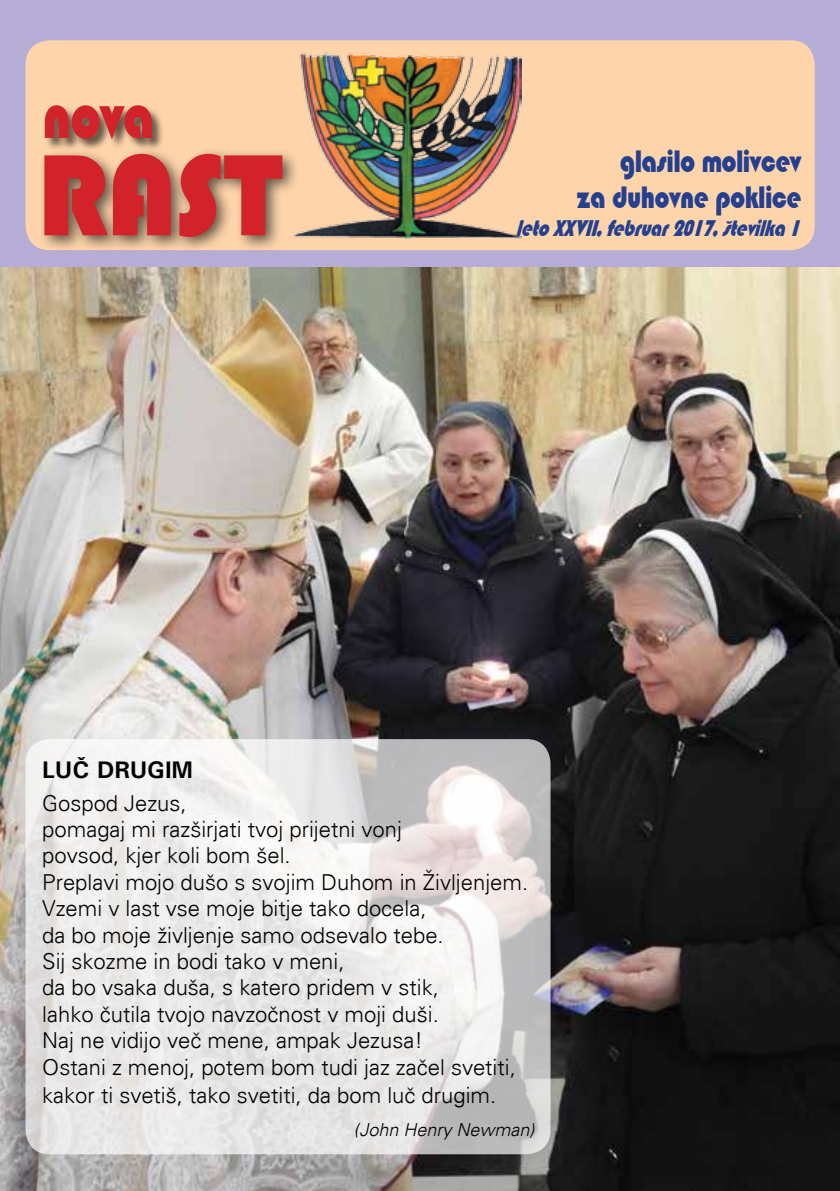
<style>
.page{position:relative;width:840px;height:1191px;background:#fff}
.page>*{position:absolute;margin:0;border:0;box-sizing:border-box;transform-origin:0 0}
.t1{font:900 112px "Blippo BT";color:#d2232a}
.t2{font:900 62.4px "Blippo BT";color:#d2232a;scale:.83 1}
.t3{font:900 30px/36px "Blippo BT";color:#25408f;text-align:right;scale:.85 1}
.t4{font:700 24px "Univers";color:#000}
.t5{font:300 22px/26.4px "Univers";color:#000}
.t6{font:italic 900 22px "Blippo BT";color:#25408f;scale:.83 1}
.t7{font:italic 300 18px "Univers";color:#000}
</style>
<div class="page">
<div style="left:0;top:0;width:839px;height:282px;background:#b5add5"></div>
<img style="left:0;top:268px;width:839px;height:923px">
<div style="left:26px;top:40px;width:788px;height:210px;background:#fed5ab;border-radius:24px"></div>
<img style="left:299px;top:52px;width:222px;height:187px">
<div style="left:44px;top:105px;width:120px;height:46px;background:#000;opacity:.6"></div>
<div style="left:38px;top:147px;width:262px;height:107px;background:#000;opacity:.6"></div>
<svg style="left:26px;top:739px;width:524px;height:415px;fill:#eae9e8"></svg>
<h2 class="t2" style="left:43px;top:78px;width:136px">nova</h2>
<h1 class="t1" style="left:39px;top:127px;width:248px">RAST</h1>
<h3 class="t3" style="left:576px;top:144px;width:265px">glasilo molivcev<br>za duhovne poklice</h3>
<p class="t6" style="left:515px;top:215px;width:351px">letoXXVII,februar2017,številka1</p>
<p class="t4" style="left:42px;top:755px;width:152px">LUČ DRUGIM</p>
<p class="t5" style="left:42px;top:789px;width:487px">Gospod Jezus,<br>pomagaj mi razširjati tvoj prijetni vonj<br>povsod, kjer koli bom šel.<br>Preplavi mojo dušo s svojim Duhom in Življenjem.<br>Vzemi v last vse moje bitje tako docela,<br>da bo moje življenje samo odsevalo tebe.<br>Sij skozme in bodi tako v meni,<br>da bo vsaka duša, s katero pridem v stik,<br>lahko čutila tvojo navzočnost v moji duši.<br>Naj ne vidijo več mene, ampak Jezusa!<br>Ostani z menoj, potem bom tudi jaz začel svetiti,</p>
<p class="t5" style="left:42px;top:1082px;width:455px">kakor ti svetiš, tako svetiti, da bom luč drugim.</p>
<p class="t7" style="left:354px;top:1119px;width:182px">(John Henry Newman)</p>
</div>
